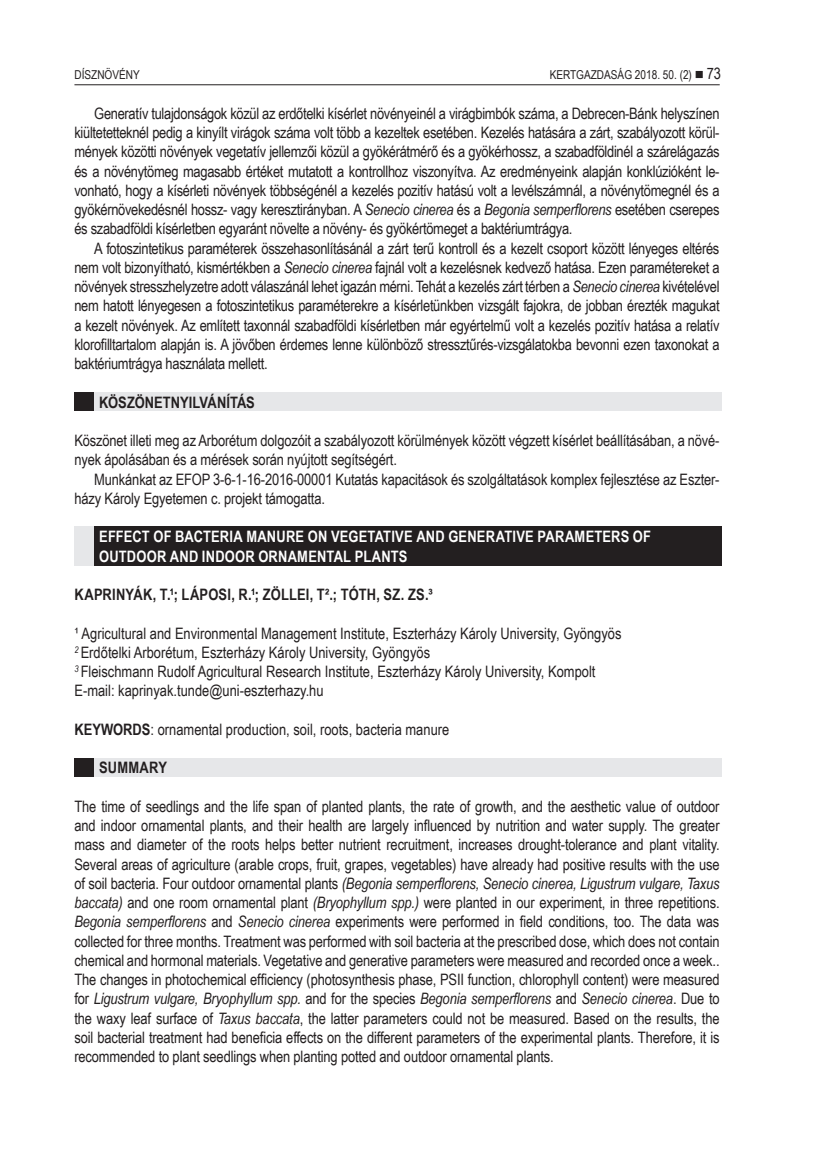
<style>
.page{position:relative;width:819px;height:1151px;background:#fff}
.page>*{position:absolute;margin:0;border:0;box-sizing:border-box;transform-origin:0 0}
.t1{font:15.75px/19.2px "Arial Narrow";letter-spacing:-.01em;color:#231f20;text-align:justify}
.t2{font:700 15.75px/19.2px "Arial Narrow";letter-spacing:.015em;color:#fff}
.t3{font:700 15.75px "Arial Narrow";letter-spacing:.005em;color:#231f20}
.t4{font:12.25px "Arial Narrow";color:#231f20}
.s1{font-size:15.75px}
.s2{font-style:italic}
.s3{font-weight:700}
</style>
<div class="page">
<hr style="left:74px;top:84px;width:645px;height:1px;background:#231f20">
<div style="left:74px;top:758px;width:21px;height:18px;background:#231f20"></div>
<div style="left:94px;top:758px;width:627px;height:18px;background:#e6e7e9"></div>
<div style="left:74px;top:392px;width:21px;height:18px;background:#231f20"></div>
<div style="left:94px;top:392px;width:627px;height:18px;background:#e6e7e9"></div>
<div style="left:74px;top:526px;width:21px;height:39px;background:#e6e7e9"></div>
<div style="left:94px;top:526px;width:627px;height:39px;background:#231f20"></div>
<p class="t4" style="left:74px;top:68px;width:67px">dísznövény</p>
<p class="t4" style="left:549px;top:68px;width:173px">kertgazdaság 2018. 50. (2) <span class="s1">73</span></p>
<p class="t1" style="left:74px;top:103px;width:646px;text-indent:20px">Generatív tulajdonságok közül az erdőtelki kísérlet növényeinél a virágbimbók száma, a Debrecen-Bánk helyszínen kiültetetteknél pedig a kinyílt virágok száma volt több a kezeltek esetében. Kezelés hatására a zárt, szabályozott körül&shy;mények közötti növények vegetatív jellemzői közül a gyökérátmérő és a gyökérhossz, a szabadföldinél a szárelágazás és a növénytömeg magasabb értéket mutatott a kontrollhoz viszonyítva. Az eredményeink alapján konklúzióként le&shy;vonható, hogy a kísérleti növények többségénél a kezelés pozitív hatású volt a levélszámnál, a növénytömegnél és a gyökérnövekedésnél hossz- vagy keresztirányban. A <span class="s2">Senecio cinerea</span> és a <span class="s2">Begonia semperflorens</span> esetében cserepes és szabadföldi kísérletben egyaránt növelte a növény- és gyökértömeget a baktériumtrágya.</p>
<p class="t1" style="left:74px;top:238px;width:646px;text-indent:20px">A fotoszintetikus paraméterek összehasonlításánál a zárt terű kontroll és a kezelt csoport között lényeges eltérés nem volt bizonyítható, kismértékben a <span class="s2">Senecio cinerea</span> fajnál volt a kezelésnek kedvező hatása. Ezen paramétereket a növények stresszhelyzetre adott válaszánál lehet igazán mérni. Tehát a kezelés zárt térben a <span class="s2">Senecio cinerea</span> kivételével nem hatott lényegesen a fotoszintetikus paraméterekre a kísérletünkben vizsgált fajokra, de jobban érezték magukat a kezelt növények. Az említett taxonnál szabadföldi kísérletben már egyértelmű volt a kezelés pozitív hatása a relatív klorofilltartalom alapján is. A jövőben érdemes lenne különböző stressztűrés-vizsgálatokba bevonni ezen taxonokat a baktériumtrágya használata mellett.</p>
<p class="t3" style="left:99px;top:393px;width:157px">KÖSZÖNETNYILVÁNÍTÁS</p>
<p class="t1" style="left:74px;top:431px;width:646px">Köszönet illeti meg az Arborétum dolgozóit a szabályozott körülmények között végzett kísérlet beállításában, a növé&shy;nyek ápolásában és a mérések során nyújtott segítségért.</p>
<p class="t1" style="left:74px;top:469px;width:646px;text-indent:20px">Munkánkat az EFOP 3-6-1-16-2016-00001 Kutatás kapacitások és szolgáltatások komplex fejlesztése az Eszter&shy;házy károly egyetemen c. projekt támogatta.</p>
<p class="t2" style="left:99px;top:527px;width:553px">EffECT Of BACTERIA MANURE ON VEGETATIVE AND GENERATIVE PARAMETERS Of<br>OUTDOOR AND INDOOR ORNAMENTAL PLANTS</p>
<p class="t3" style="left:74px;top:585px;width:360px">KAPRINYÁK, T.<sup>1</sup>; LÁPOSI, R.<sup>1</sup>; ZÖLLEI, T².; TÓTH, SZ. ZS.³</p>
<p class="t1" style="left:74px;top:623px;width:548px;text-align:left">¹ Agricultural and Environmental Management Institute, Eszterházy Károly University, Gyöngyös <sup>2</sup> Erdőtelki Arborétum, Eszterházy Károly University, Gyöngyös<br><sup>3</sup> Fleischmann Rudolf Agricultural Research Institute, Eszterházy Károly University, Kompolt e-mail: kaprinyak.tunde@uni-eszterhazy.hu</p>
<p class="t1" style="left:74px;top:719px;width:376px"><span class="s3">KEYWORDS</span>: ornamental production, soil, roots, bacteria manure</p>
<p class="t3" style="left:99px;top:759px;width:69px">SUMMARY</p>
<p class="t1" style="left:74px;top:796px;width:646px">the time of seedlings and the life span of planted plants, the rate of growth, and the aesthetic value of outdoor and indoor ornamental plants, and their health are largely influenced by nutrition and water supply. The greater mass and diameter of the roots helps better nutrient recruitment, increases drought-tolerance and plant vitality.<br>Several areas of agriculture (arable crops, fruit, grapes, vegetables) have already had positive results with the use of soil bacteria. Four outdoor ornamental plants <span class="s2">(Begonia semperflorens, Senecio cinerea, Ligustrum vulgare, Taxus baccata)</span> and one room ornamental plant <span class="s2">(Bryophyllum spp.)</span> were planted in our experiment, in three repetitions.<br><span class="s2">Begonia semperflorens</span> and <span class="s2">Senecio cinerea</span> experiments were performed in field conditions, too. The data was collected for three months. Treatment was performed with soil bacteria at the prescribed dose, which does not contain chemical and hormonal materials. Vegetative and generative parameters were measured and recorded once a week..<br>The changes in photochemical efficiency (photosynthesis phase, PSII function, chlorophyll content) were measured for <span class="s2">Ligustrum vulgare, Bryophyllum spp.</span> and for the species <span class="s2">Begonia semperflorens</span> and <span class="s2">Senecio cinerea</span>. due to the waxy leaf surface of <span class="s2">Taxus baccata</span>, the latter parameters could not be measured. Based on the results, the soil bacterial treatment had beneficia effects on the different parameters of the experimental plants. Therefore, it is recommended to plant seedlings when planting potted and outdoor ornamental plants.</p>
</div>
